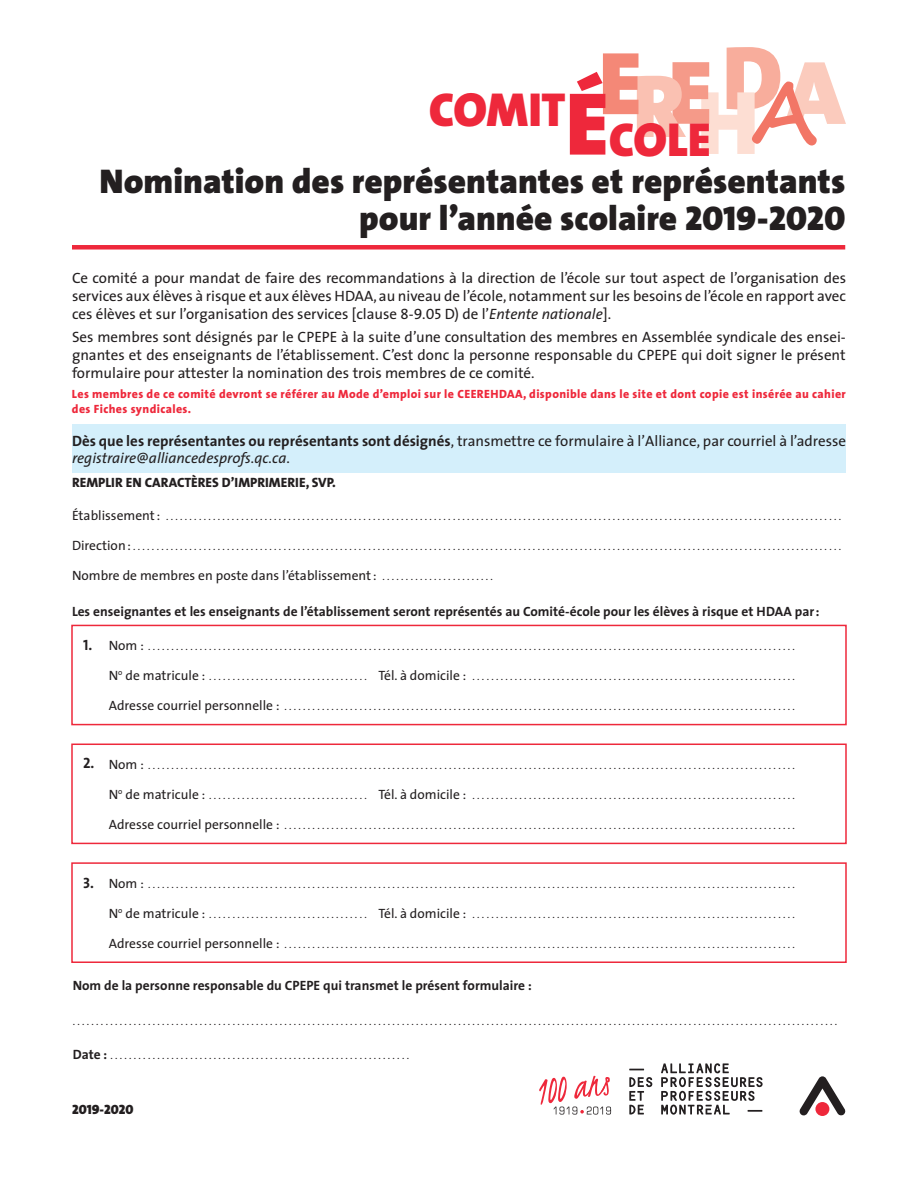
<style>
.page{position:relative;width:918px;height:1188px;background:#fff}
.page>*{position:absolute;margin:0;border:0;box-sizing:border-box;transform-origin:0 0}
.t1{font:48px "The Sans Black Caps";letter-spacing:-.01em;color:#ee283b}
.t2{font:900 34.5px/37.5px "The Sans";color:#231f20;text-align:right}
.t3{font:15px/18px "The Sans";color:#231f20;text-align:justify}
.t4{font:15px "The Sans Bold Caps";color:#231f20}
.t5{font:700 13.5px "The Sans";color:#231f20}
.t6{font:13.5px "The Sans";color:#231f20}
.t7{font:800 13.5px "The Sans";color:#231f20}
.t8{font:13.5px "The Sans Black Caps";color:#231f20}
.t9{font:800 12px/15px "The Sans";letter-spacing:.03em;color:#ee283b}
.t10{font:10.5px "The Sans";color:#231f20}
.s1{font-size:90px}
.s2{font-family:"The Sans Black Caps";font-weight:400}
.s3{font-family:"The Sans Caps"}
.s4{font-style:italic}
.s5{font-weight:700}
.s6{font-size:13.5px}
.s7{font-size:10.5px}
.s8{font-weight:700;font-size:13.5px}
</style>
<div class="page">
<div style="left:71px;top:625px;width:776px;height:100px;border:2px solid #ee283b"></div>
<div style="left:71px;top:744px;width:776px;height:100px;border:2px solid #ee283b"></div>
<div style="left:71px;top:862px;width:776px;height:101px;border:2px solid #ee283b"></div>
<div style="left:72px;top:245px;width:773px;height:5px;background:#ee283b"></div>
<svg style="left:629px;top:1069px;width:15px;height:1px"></svg>
<svg style="left:629px;top:1077px;width:23px;height:38px"></svg>
<svg style="left:661px;top:1063px;width:102px;height:52px"></svg>
<svg style="left:799px;top:1076px;width:47px;height:40px"></svg>
<svg style="left:603px;top:47px;width:243px;height:107px"></svg>
<div style="left:72px;top:425px;width:774px;height:48px;background:#d4effb"></div>
<svg style="left:539px;top:1076px;width:72px;height:39px"></svg>
<h1 class="t1" style="left:429px;top:79px;width:284px">COMIT<span class="s1">É</span>COLE</h1>
<h2 class="t2" style="left:100px;top:162px;width:747px">Nomination des représentantes et représentants pour l’année scolaire <span class="s2">2019-2020</span></h2>
<p class="t3" style="left:72px;top:270px;width:776px">Ce comité a pour mandat de faire des recommandations à la direction de l’école sur tout aspect de l’organisation des services aux élèves à risque et aux élèves <span class="s3">HDAA</span>, au niveau de l’école, notamment sur les besoins de l’école en rapport avec ces élèves et sur l’organisation des services [clause <span class="s3">8-9.05</span> D) de l’<span class="s4">Entente nationale</span>].</p>
<p class="t3" style="left:72px;top:328px;width:775px">Ses membres sont désignés par le CPEPE à la suite d’une consultation des membres en Assemblée syndicale des ensei&shy;gnantes et des enseignants de l’établissement. C’est donc la personne responsable du CPEPE qui doit signer le présent formulaire pour attester la nomination des trois membres de ce comité.</p>
<p class="t9" style="left:72px;top:387px;width:775px">Les membres de ce comité devront se référer au Mode d’emploi sur le CEEREHDAA, disponible dans le site et dont copie est insérée au cahier des Fiches syndicales.</p>
<h3 class="t3" style="left:72px;top:433px;width:776px;line-height:16.5px"><span class="s5">Dès que les représentantes ou représentants sont désignés</span>, transmettre ce formulaire à l’Alliance, par courriel à l’adresse <span class="s4">registraire@alliancedesprofs.qc.ca</span>.</h3>
<p class="t7" style="left:72px;top:473px;width:266px">REMPLIR EN CARACTÈRES D’IMPRIMERIE, SVP.</p>
<p class="t10" style="left:72px;top:510px;width:771px"><span class="s6">Établissement:</span> ................................................................................................................................................</p>
<p class="t10" style="left:72px;top:540px;width:771px"><span class="s6">Direction:</span> .......................................................................................................................................................</p>
<p class="t6" style="left:72px;top:567px;width:423px">Nombre de membres en poste dans l’établissement: <span class="s7">. . . . . . . . . . . . . . . . . . . . . . . .</span></p>
<p class="t5" style="left:72px;top:603px;width:749px">Les enseignantes et les enseignants de l’établissement seront représentés au Comité-école pour les élèves à risque et HDAA par:</p>
<p class="t10" style="left:109px;top:640px;width:688px"><span class="s6">Nom:</span> ..........................................................................................................................................</p>
<p class="t10" style="left:109px;top:670px;width:688px"><span class="s6">N</span><sup>o</sup> <span class="s6">de matricule:</span> .................................. <span class="s6">Tél. à domicile:</span> .....................................................................</p>
<p class="t10" style="left:109px;top:700px;width:688px"><span class="s6">Adresse courriel personnelle:</span> .............................................................................................................</p>
<h3 class="t4" style="left:83px;top:635px;width:11px">1.</h3>
<h3 class="t4" style="left:83px;top:754px;width:13px">2.</h3>
<p class="t10" style="left:109px;top:758px;width:688px"><span class="s6">Nom:</span> ..........................................................................................................................................</p>
<p class="t10" style="left:109px;top:788px;width:688px"><span class="s6">N</span><sup>o</sup> <span class="s6">de matricule:</span> .................................. <span class="s6">Tél. à domicile:</span> .....................................................................</p>
<p class="t10" style="left:109px;top:818px;width:688px"><span class="s6">Adresse courriel personnelle:</span> .............................................................................................................</p>
<h3 class="t4" style="left:83px;top:873px;width:12px">3.</h3>
<p class="t10" style="left:109px;top:877px;width:688px"><span class="s6">Nom:</span> ..........................................................................................................................................</p>
<p class="t10" style="left:109px;top:907px;width:688px"><span class="s6">N</span><sup>o</sup> <span class="s6">de matricule:</span> .................................. <span class="s6">Tél. à domicile:</span> .....................................................................</p>
<p class="t10" style="left:109px;top:937px;width:688px"><span class="s6">Adresse courriel personnelle:</span> .............................................................................................................</p>
<p class="t5" style="left:73px;top:977px;width:461px">Nom de la personne responsable du CPEPE qui transmet le présent formulaire :</p>
<p class="t10" style="left:73px;top:1015px;width:766px">...................................................................................................................................................................</p>
<p class="t10" style="left:73px;top:1049px;width:338px"><span class="s8">Date:</span>................................................................</p>
<p class="t8" style="left:72px;top:1101px;width:63px">2019-2020</p>
</div>
